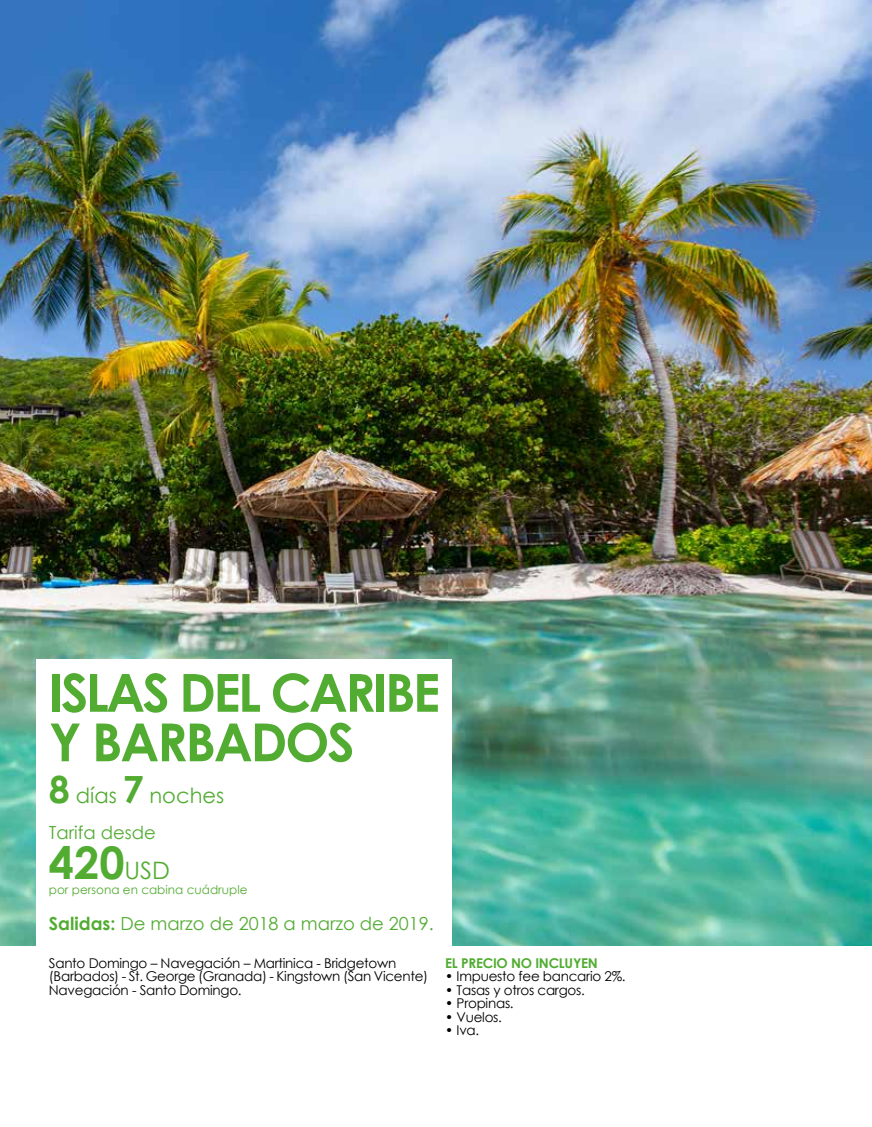
<style>
.page{position:relative;width:872px;height:1127px;background:#fff}
.page>*{position:absolute;margin:0;border:0;box-sizing:border-box;transform-origin:0 0}
.t1{font:700 52.5px/49.5px "Century Gothic";letter-spacing:-.05em;color:#51ac31}
.t2{font:700 45px "Century Gothic";color:#51ac31}
.t3{font:21px "Century Gothic";color:#51ac31}
.t4{font:18px "Century Gothic";color:#51ac31}
.t5{font:13.5px/13.5px "Century Gothic";letter-spacing:-.02em;color:#000}
.t6{font:700 13.5px "Century Gothic";letter-spacing:-.02em;color:#51ac31}
.t7{font:12px "Century Gothic";color:#51ac31}
.s1{font-weight:700;font-size:37.5px}
.s2{font-weight:400;font-size:24px}
.s3{font-weight:700}
</style>
<div class="page">
<img style="left:0;top:0;width:872px;height:946px">
<div style="left:36px;top:659px;width:415px;height:300px;background:#fff"></div>
<h1 class="t1" style="left:49px;top:665px;width:393px">ISLAS DEL CARIBE<br>Y BARBADOS</h1>
<h3 class="t3" style="left:49px;top:780px;width:177px"><span class="s1">8</span> días <span class="s1">7</span> noches</h3>
<h3 class="t4" style="left:49px;top:819px;width:108px">Tarifa desde</h3>
<h2 class="t2" style="left:49px;top:829px;width:123px">420<span class="s2">USD</span></h2>
<p class="t7" style="left:49px;top:881px;width:200px">por persona en cabina cuádruple</p>
<h3 class="t4" style="left:49px;top:910px;width:386px"><span class="s3">Salidas:</span> De marzo de 2018 a marzo de 2019.</h3>
<p class="t5" style="left:49px;top:956px;width:381px">Santo Domingo – Navegación – Martinica - Bridgetown (Barbados) - St. George (Granada) - Kingstown (San Vicente)<br>Navegación - Santo Domingo.</p>
<p class="t6" style="left:445px;top:953px;width:154px">EL PRECIO NO INCLUYEN</p>
<p class="t5" style="left:445px;top:969px;width:182px">• Impuesto fee bancario 2%.</p>
<p class="t5" style="left:445px;top:983px;width:141px">• Tasas y otros cargos.</p>
<p class="t5" style="left:445px;top:996px;width:70px">• Propinas.</p>
<p class="t5" style="left:445px;top:1010px;width:58px">• Vuelos.</p>
<p class="t5" style="left:445px;top:1023px;width:36px">• Iva.</p>
</div>
